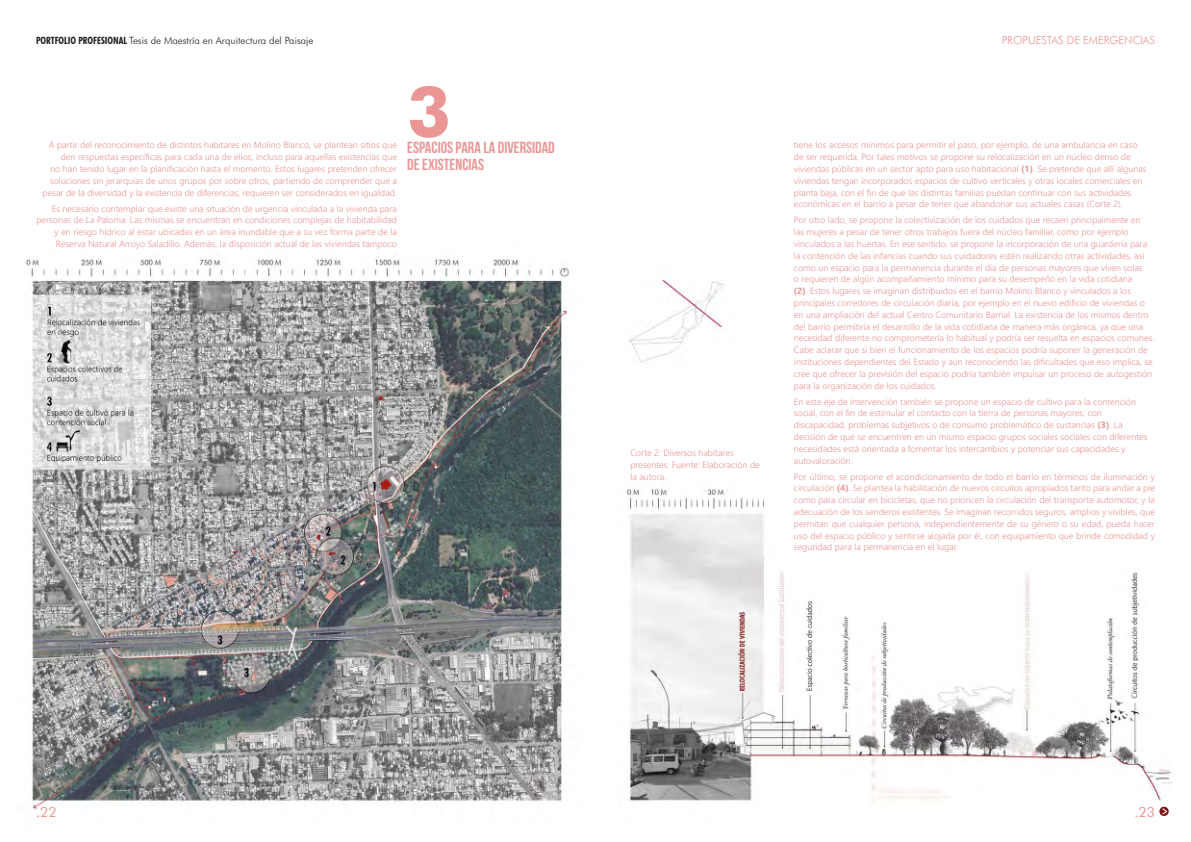
<style>
.page{position:relative;width:1191px;height:842px;background:#fff}
.page>*{position:absolute;margin:0;border:0;box-sizing:border-box;transform-origin:0 0}
.Texto_base{font:700 70px "Futura";color:#ea9695}
.Texto_base-2{font:700 16px/17px "Bebas Neue";color:#ea9695}
.numeros_de_pagina{font:14px "Futura BT";color:#ea9695}
.t1{font:300 11px "Futura BT";color:#e89595}
.t2{font:300 10px "Futura BT";color:#231f20}
.Texto_base-3{font:300 9px/11.8px "Nirmala UI";color:#ea9695}
.s1{font-weight:700;font-stretch:condensed}
.s2{font-weight:700}
</style>
<div class="page">
<img style="left:26px;top:258px;width:1146px;height:558px">
<svg style="left:1159px;top:807px;width:9px;height:9px"></svg>
<svg style="left:1161px;top:808px;width:6px;height:7px"></svg>
<p class="t2" style="left:36px;top:34px;width:279px"><span class="s1">PORTFOLIO PROFESIONAL</span> Tesis de Maestría en Arquitectura del Paisaje</p>
<p class="t1" style="left:1001px;top:34px;width:155px">PROPUESTAS DE EMERGENCIAS</p>
<p class="Texto_base-3" style="left:43px;top:139px;width:356px;text-align:right">A partir del reconocimiento de distintos habitares en Molino Blanco, se plantean sitios que den respuestas específicas para cada una de ellos, incluso para aquellas existencias que<br>no han tenido lugar en la planificación hasta el momento. Estos lugares pretenden ofrecer soluciones sin jerarquías de unos grupos por sobre otros, partiendo de comprender que a pesar de la diversidad y la existencia de diferencias, requieren ser considerados en igualdad.</p>
<p class="Texto_base-3" style="left:36px;top:202px;width:362px;text-align:right">Es necesario contemplar que existe una situación de urgencia vinculada a la vivienda para personas de La Paloma. Las mismas se encuentran en condiciones complejas de habitabilidad y en riesgo hídrico al estar ubicadas en un área inundable que a su vez forma parte de la Reserva Natural Arroyo Saladillo. Además, la disposición actual de las viviendas tampoco</p>
<p class="Texto_base" style="left:407px;top:60px;width:45px">3</p>
<p class="Texto_base-2" style="left:407px;top:139px;width:149px">ESPACIOS PARA LA DIVERSIDAD<br>DE EXISTENCIAS</p>
<p class="Texto_base-3" style="left:630px;top:446px;width:131px">Corte 2: Diversos habitares presentes. Fuente: Elaboración de la autora.</p>
<p class="Texto_base-3" style="left:794px;top:139px;width:354px">tiene los accesos mínimos para permitir el paso, por ejemplo, de una ambulancia en caso de ser requerida. Por tales motivos se propone su relocalización en un núcleo denso de viviendas públicas en un sector apto para uso habitacional <span class="s2">(1)</span>. Se pretende que allí algunas viviendas tengan incorporados espacios de cultivo verticales y otras locales comerciales en planta baja, con el fin de que las distintas familias puedan continuar con sus actividades económicas en el barrio a pesar de tener que abandonar sus actuales casas (Corte 2).</p>
<p class="Texto_base-3" style="left:794px;top:214px;width:362px">Por otro lado, se propone la colectivización de los cuidados que recaen principalmente en<br>las mujeres a pesar de tener otros trabajos fuera del núcleo familiar, como por ejemplo vinculados a las huertas. En ese sentido, se propone la incorporación de una guardería para la contención de las infancias cuando sus cuidadores estén realizando otras actividades, así como un espacio para la permanencia durante el día de personas mayores que viven solas<br>o requieren de algún acompañamiento mínimo para su desempeño en la vida cotidiana<br><span class="s2">(2)</span>. Estos lugares se imaginan distribuidos en el barrio Molino Blanco y vinculados a los principales corredores de circulación diaria, por ejemplo en el nuevo edificio de viviendas o en una ampliación del actual Centro Comunitario Barrial. La existencia de los mismos dentro del barrio permitiría el desarrollo de la vida cotidiana de manera más orgánica, ya que una necesidad diferente no comprometería lo habitual y podría ser resuelta en espacios comunes.<br>Cabe aclarar que si bien el funcionamiento de los espacios podría suponer la generación de instituciones dependientes del Estado y aun reconociendo las dificultades que eso implica, se cree que ofrecer la previsión del espacio podría también impulsar un proceso de autogestión para la organización de los cuidados.</p>
<p class="Texto_base-3" style="left:794px;top:395px;width:355px">En este eje de intervención también se propone un espacio de cultivo para la contención social, con el fin de estimular el contacto con la tierra de personas mayores, con discapacidad, problemas subjetivos o de consumo problemático de sustancias <span class="s2">(3)</span>. La decisión de que se encuentren en un mismo espacio grupos sociales sociales con diferentes necesidades está orientada a fomentar los intercambios y potenciar sus capacidades y autovaloración.</p>
<p class="Texto_base-3" style="left:794px;top:470px;width:362px;text-align:justify">Por último, se propone el acondicionamiento de todo el barrio en términos de iluminación y circulación <span class="s2">(4)</span>. Se plantea la habilitación de nuevos circuitos apropiados tanto para andar a pie como para circular en bicicletas, que no prioricen la circulación del transporte automotor, y la adecuación de los senderos existentes. Se imaginan recorridos seguros, amplios y visibles, que permitan que cualquier persona, independientemente de su género o su edad, pueda hacer uso del espacio público y sentirse alojada por él, con equipamiento que brinde comodidad y seguridad para la permanencia en el lugar.</p>
<p class="numeros_de_pagina" style="left:36px;top:803px;width:22px">.22</p>
<p class="numeros_de_pagina" style="left:1134px;top:803px;width:22px">.23</p>
</div>
